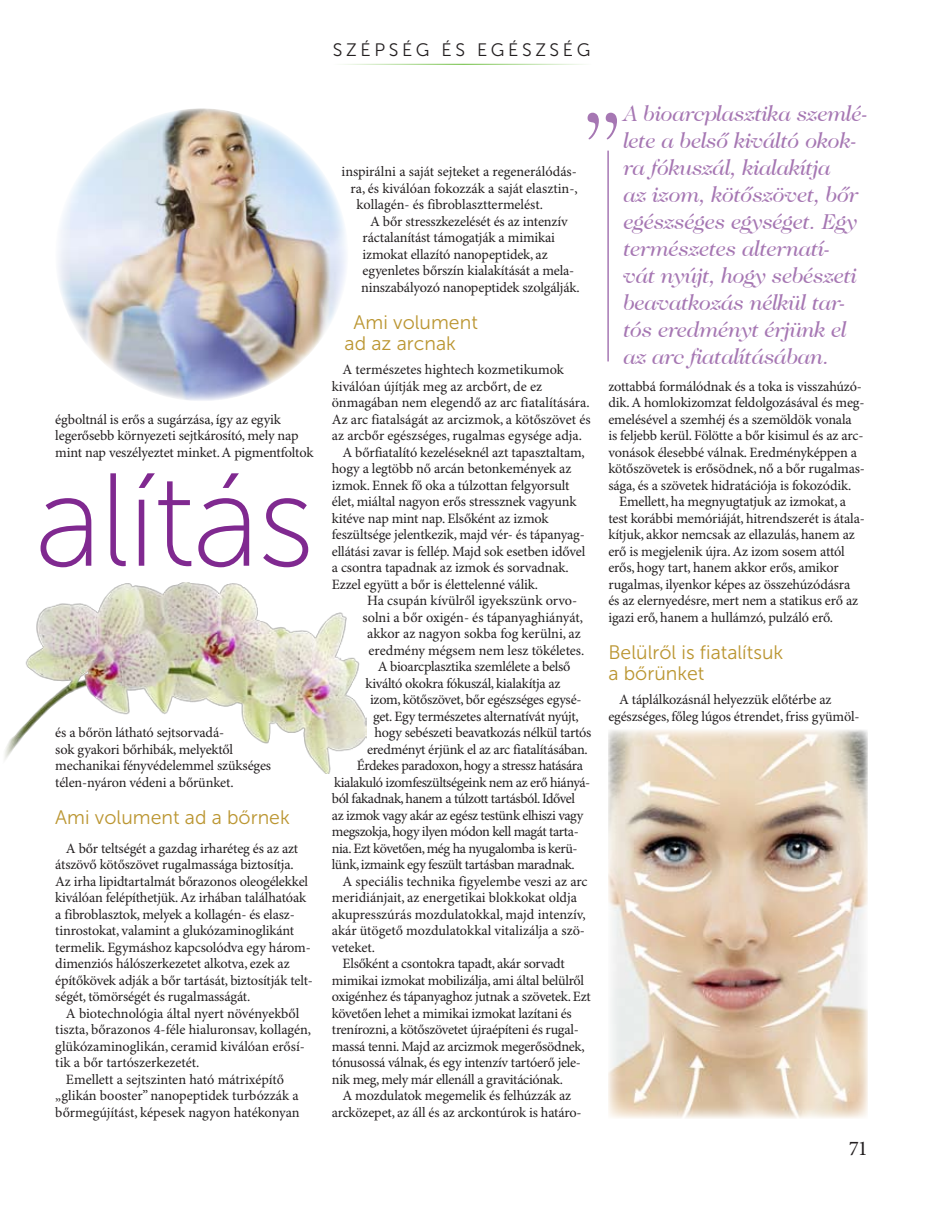
<style>
.page{position:relative;width:936px;height:1212px;background:#fff}
.page>*{position:absolute;margin:0;border:0;box-sizing:border-box;transform-origin:0 0}
.t1{font:132px "Museo Sans 100";letter-spacing:-.02em;color:#802990}
.t2{font:italic 22.5px/27px "Caslon No 224";letter-spacing:-.01em;color:#a677b3}
.t3{font:21px "Minion Pro";color:#231f20}
.t4{font:19.5px/21px "Museo Sans 300";color:#bb9632}
.t5{font:18px "Museo Sans 300";letter-spacing:.2em;color:#231f20}
.t6{font:14.25px/16.5px "Minion Pro";letter-spacing:-.01em;color:#231f20}
.t7{font:14.25px "Minion Pro";letter-spacing:-.03em;color:#231f20}
</style>
<div class="page">
<hr style="left:332px;top:64px;width:259px;height:1px;background:#71bf44">
<img style="left:55px;top:108px;width:293px;height:293px;border-radius:146px">
<svg style="left:587px;top:113px;width:30px;height:26px"></svg>
<hr style="left:607px;top:151px;width:1px;height:210px;background:#a677b3">
<img style="left:608px;top:730px;width:259px;height:388px">
<img style="left:4px;top:583px;width:362px;height:190px">
<p class="t5" style="left:333px;top:40px;width:259px">SZÉPSÉG ÉS EGÉSZSÉG</p>
<p class="t6" style="left:55px;top:411px;width:260px">égboltnál is erős a sugárzása, így az egyik legerősebb környezeti sejtkárosító, mely nap mint nap veszélyeztet minket. A pigmentfoltok</p>
<h1 class="t1" style="left:34px;top:450px;width:282px">alítás</h1>
<p class="t6" style="left:55px;top:725px;width:217px">és a bőrön látható sejtsorvadá-<br>sok gyakori bőrhibák, melyektől mechanikai fényvédelemmel szükséges télen-nyáron védeni a bőrünket.</p>
<h3 class="t4" style="left:55px;top:807px;width:236px">Ami volument ad a bőrnek</h3>
<p class="t6" style="left:55px;top:840px;width:259px;text-indent:11px">A bőr teltségét a gazdag irharéteg és az azt átszövő kötőszövet rugalmassága biztosítja.<br>Az irha lipidtartalmát bőrazonos oleogélekkel kiválóan felépíthetjük. Az irhában találhatóak a fibroblasztok, melyek a kollagén- és elasz&shy;tinrostokat, valamint a glukózaminoglikánt termelik. Egymáshoz kapcsolódva egy három&shy;dimenziós hálószerkezetet alkotva, ezek az építőkövek adják a bőr tartását, biztosítják telt&shy;ségét, tömörségét és rugalmasságát.</p>
<p class="t6" style="left:66px;top:1005px;width:235px">A biotechnológia által nyert növényekből</p>
<p class="t6" style="left:55px;top:1022px;width:257px">tiszta, bőrazonos 4-féle hialuronsav, kollagén,</p>
<p class="t6" style="left:55px;top:1038px;width:251px">glükózaminoglikán, ceramid kiválóan erősí-</p>
<p class="t6" style="left:55px;top:1055px;width:146px">tik a bőr tartószerkezetét.</p>
<p class="t6" style="left:66px;top:1071px;width:220px">Emellett a sejtszinten ható mátrixépítő</p>
<p class="t6" style="left:55px;top:1088px;width:245px">„glikán booster” nanopeptidek turbózzák a</p>
<p class="t6" style="left:55px;top:1104px;width:246px">bőrmegújítást, képesek nagyon hatékonyan</p>
<p class="t6" style="left:341px;top:164px;width:237px">inspirálni a saját sejteket a regenerálódás-</p>
<p class="t6" style="left:350px;top:180px;width:229px">ra, és kiválóan fokozzák a saját elasztin-,</p>
<p class="t6" style="left:356px;top:197px;width:188px">kollagén- és fibroblaszttermelést.</p>
<p class="t6" style="left:370px;top:213px;width:199px">A bőr stresszkezelését és az intenzív</p>
<p class="t6" style="left:362px;top:230px;width:194px">ráctalanítást támogatják a mimikai</p>
<p class="t6" style="left:362px;top:246px;width:187px">izmokat ellazító nanopeptidek, az</p>
<p class="t6" style="left:362px;top:263px;width:213px">egyenletes bőrszín kialakítását a mela-</p>
<p class="t6" style="left:361px;top:279px;width:220px">ninszabályozó nanopeptidek szolgálják.</p>
<h3 class="t4" style="left:344px;top:312px;width:135px;text-indent:9px">Ami volument ad az arcnak</h3>
<p class="t6" style="left:342px;top:362px;width:223px">A természetes hightech kozmetikumok</p>
<p class="t6" style="left:332px;top:378px;width:212px">kiválóan újítják meg az arcbőrt, de ez</p>
<p class="t6" style="left:332px;top:395px;width:259px">önmagában nem elegendő az arc fiatalítására.</p>
<p class="t6" style="left:332px;top:411px;width:260px">Az arc fiatalságát az arcizmok, a kötőszövet és</p>
<p class="t6" style="left:332px;top:428px;width:251px">az arcbőr egészséges, rugalmas egysége adja.</p>
<p class="t6" style="left:342px;top:444px;width:244px">A bőrfiatalító kezeléseknél azt tapasztaltam,</p>
<p class="t6" style="left:332px;top:461px;width:241px">hogy a legtöbb nő arcán betonkemények az</p>
<p class="t6" style="left:332px;top:477px;width:239px">izmok. Ennek fő oka a túlzottan felgyorsult</p>
<p class="t6" style="left:332px;top:494px;width:246px">élet, miáltal nagyon erős stressznek vagyunk</p>
<p class="t6" style="left:332px;top:510px;width:218px">kitéve nap mint nap. Elsőként az izmok</p>
<p class="t6" style="left:332px;top:527px;width:254px">feszültsége jelentkezik, majd vér- és tápanyag-</p>
<p class="t6" style="left:332px;top:543px;width:255px">ellátási zavar is fellép. Majd sok esetben idővel</p>
<p class="t6" style="left:332px;top:560px;width:238px">a csontra tapadnak az izmok és sorvadnak.</p>
<p class="t6" style="left:332px;top:576px;width:208px">Ezzel együtt a bőr is élettelenné válik.</p>
<p class="t6" style="left:367px;top:593px;width:212px">Ha csupán kívülről igyekszünk orvo-</p>
<p class="t6" style="left:362px;top:609px;width:222px">solni a bőr oxigén- és tápanyaghiányát,</p>
<p class="t6" style="left:367px;top:626px;width:215px">akkor az nagyon sokba fog kerülni, az</p>
<p class="t6" style="left:368px;top:642px;width:217px">eredmény mégsem nem lesz tökéletes.</p>
<p class="t6" style="left:377px;top:659px;width:194px">A bioarcplasztika szemlélete a belső</p>
<p class="t6" style="left:365px;top:675px;width:196px">kiváltó okokra fókuszál, kialakítja az</p>
<p class="t6" style="left:370px;top:692px;width:213px">izom, kötőszövet, bőr egészséges egysé-</p>
<p class="t6" style="left:373px;top:708px;width:207px">get. Egy természetes alternatívát nyújt,</p>
<p class="t6" style="left:374px;top:725px;width:218px">hogy sebészeti beavatkozás nélkül tartós</p>
<p class="t6" style="left:367px;top:741px;width:222px">eredményt érjünk el az arc fiatalításában.</p>
<p class="t7" style="left:356px;top:757px;width:228px">Érdekes paradoxon, hogy a stressz hatására</p>
<p class="t7" style="left:334px;top:774px;width:258px">kialakuló izomfeszültségeink nem az erő hiányá-</p>
<p class="t7" style="left:332px;top:790px;width:245px">ból fakadnak, hanem a túlzott tartásból. Idővel</p>
<p class="t7" style="left:332px;top:807px;width:253px">az izmok vagy akár az egész testünk elhiszi vagy</p>
<p class="t7" style="left:332px;top:823px;width:248px">megszokja, hogy ilyen módon kell magát tarta-</p>
<p class="t7" style="left:332px;top:840px;width:247px">nia. Ezt követően, még ha nyugalomba is kerü-</p>
<p class="t7" style="left:332px;top:856px;width:244px">lünk, izmaink egy feszült tartásban maradnak.</p>
<p class="t6" style="left:342px;top:873px;width:247px">A speciális technika figyelembe veszi az arc</p>
<p class="t6" style="left:332px;top:890px;width:246px">meridiánjait, az energetikai blokkokat oldja</p>
<p class="t6" style="left:332px;top:906px;width:255px">akupresszúrás mozdulatokkal, majd intenzív,</p>
<p class="t6" style="left:332px;top:923px;width:255px">akár ütögető mozdulatokkal vitalizálja a szö-</p>
<p class="t6" style="left:332px;top:939px;width:45px">veteket.</p>
<p class="t6" style="left:342px;top:956px;width:224px">Elsőként a csontokra tapadt, akár sorvadt</p>
<p class="t6" style="left:332px;top:972px;width:254px">mimikai izmokat mobilizálja, ami által belülről</p>
<p class="t6" style="left:332px;top:989px;width:260px">oxigénhez és tápanyaghoz jutnak a szövetek. Ezt</p>
<p class="t6" style="left:332px;top:1005px;width:241px">követően lehet a mimikai izmokat lazítani és</p>
<p class="t6" style="left:332px;top:1022px;width:248px">trenírozni, a kötőszövetet újraépíteni és rugal-</p>
<p class="t6" style="left:332px;top:1038px;width:254px">massá tenni. Majd az arcizmok megerősödnek,</p>
<p class="t6" style="left:332px;top:1055px;width:250px">tónusossá válnak, és egy intenzív tartóerő jele-</p>
<p class="t6" style="left:332px;top:1071px;width:232px">nik meg, mely már ellenáll a gravitációnak.</p>
<p class="t6" style="left:342px;top:1088px;width:230px">A mozdulatok megemelik és felhúzzák az</p>
<p class="t6" style="left:332px;top:1104px;width:251px">arcközepet, az áll és az arckontúrok is határo-</p>
<p class="t2" style="left:623px;top:99px;width:246px">A bioarcplasztika szemlé&shy;lete a belső kiváltó okok&shy;ra fókuszál, kialakítja<br>az izom, kötőszövet, bőr egészséges egységet. Egy természetes alternatí-<br>vát nyújt, hogy sebészeti beavatkozás nélkül tar&shy;tós eredményt érjünk el az arc fiatalításában.</p>
<p class="t6" style="left:608px;top:378px;width:255px">zottabbá formálódnak és a toka is visszahúzó-</p>
<p class="t6" style="left:608px;top:395px;width:258px">dik. A homlokizomzat feldolgozásával és meg-</p>
<p class="t6" style="left:608px;top:411px;width:245px">emelésével a szemhéj és a szemöldök vonala</p>
<p class="t6" style="left:608px;top:428px;width:256px">is feljebb kerül. Fölötte a bőr kisimul és az arc-</p>
<p class="t6" style="left:608px;top:444px;width:250px">vonások élesebbé válnak. Eredményképpen a</p>
<p class="t6" style="left:608px;top:461px;width:258px">kötőszövetek is erősödnek, nő a bőr rugalmas-</p>
<p class="t6" style="left:608px;top:477px;width:244px">sága, és a szövetek hidratációja is fokozódik.</p>
<p class="t6" style="left:619px;top:494px;width:229px">Emellett, ha megnyugtatjuk az izmokat, a</p>
<p class="t6" style="left:608px;top:510px;width:258px">test korábbi memóriáját, hitrendszerét is átala-</p>
<p class="t6" style="left:608px;top:527px;width:248px">kítjuk, akkor nemcsak az ellazulás, hanem az</p>
<p class="t6" style="left:608px;top:543px;width:238px">erő is megjelenik újra. Az izom sosem attól</p>
<p class="t6" style="left:608px;top:560px;width:232px">erős, hogy tart, hanem akkor erős, amikor</p>
<p class="t6" style="left:608px;top:576px;width:243px">rugalmas, ilyenkor képes az összehúzódásra</p>
<p class="t6" style="left:608px;top:593px;width:251px">és az elernyedésre, mert nem a statikus erő az</p>
<p class="t6" style="left:608px;top:609px;width:226px">igazi erő, hanem a hullámzó, pulzáló erő.</p>
<h3 class="t4" style="left:608px;top:642px;width:176px">Belülről is fiatalítsuk a bőrünket</h3>
<p class="t6" style="left:608px;top:692px;width:253px;text-indent:11px">A táplálkozásnál helyezzük előtérbe az egészséges, főleg lúgos étrendet, friss gyümöl-</p>
<h3 class="t3" style="left:848px;top:1136px;width:21px">71</h3>
</div>
